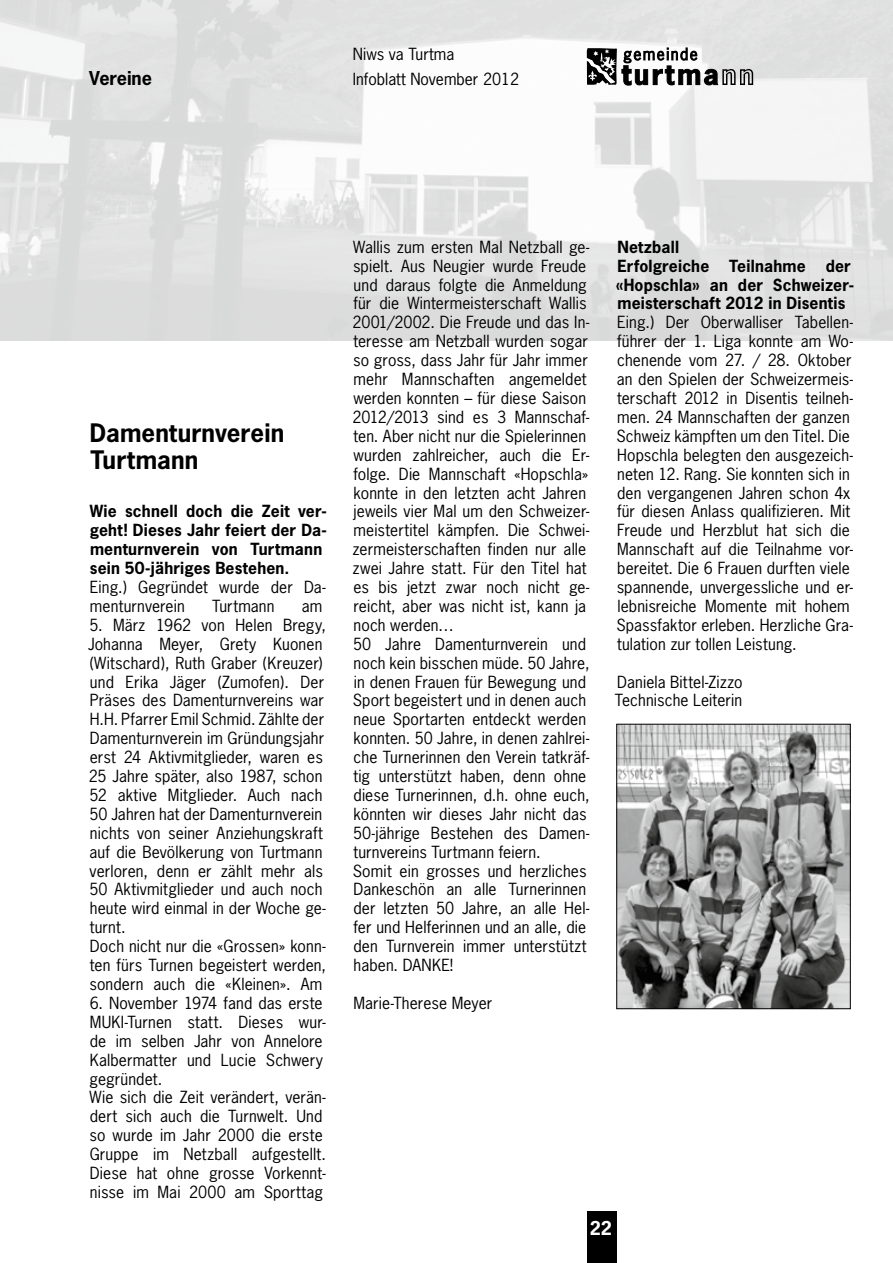
<style>
.page{position:relative;width:893px;height:1263px;background:#fff}
.page>*{position:absolute;margin:0;border:0;box-sizing:border-box;transform-origin:0 0}
.t1{font:700 24px/27px "News Gothic";letter-spacing:.005em;color:#000}
.t2{font:700 18px "News Gothic";color:#000}
.t3{font:700 18px "News Gothic";color:#fff}
.t4{font:15.75px/18.9px "News Gothic";letter-spacing:.005em;color:#000}
.t5{font:700 15.75px/18.9px "News Gothic";letter-spacing:.01em;color:#000}
</style>
<div class="page">
<div style="left:587px;top:1212px;width:30px;height:51px;background:#000"></div>
<img style="left:0;top:0;width:893px;height:340px">
<svg style="left:587px;top:47px;width:166px;height:39px"></svg>
<img style="left:619px;top:726px;width:229px;height:281px">
<div style="left:617px;top:724px;width:233px;height:285px;border:1px solid #000"></div>
<p class="t4" style="left:353px;top:44px;width:103px">Niws va Turtma</p>
<p class="t2" style="left:89px;top:67px;width:64px">Vereine</p>
<p class="t4" style="left:353px;top:70px;width:168px">Infoblatt November 2012</p>
<h1 class="t1" style="left:90px;top:419px;width:196px">Damenturnverein<br>Turtmann</h1>
<p class="t5" style="left:90px;top:502px;width:239px">Wie schnell doch die Zeit ver&shy;geht! Dieses Jahr feiert der Da&shy;menturnverein von Turtmann sein 50-jähriges Bestehen.</p>
<p class="t4" style="left:90px;top:577px;width:237px">Eing.) Gegründet wurde der Da&shy;menturnverein</p>
<p class="t4" style="left:212px;top:596px;width:64px">Turtmann</p>
<p class="t4" style="left:302px;top:596px;width:22px">am</p>
<p class="t4" style="left:88px;top:615px;width:240px">5. März 1962 von Helen Bregy,<br>Johanna Meyer, Grety Kuonen (Witschard), Ruth Graber (Kreuzer) und Erika Jäger (Zumofen). Der<br>Präses des Damenturnvereins war<br>H.H. Pfarrer Emil Schmid. Zählte der<br>Damenturnverein im Gründungsjahr erst 24 Aktivmitglieder, waren es<br>25 Jahre später, also 1987, schon<br>52 aktive Mitglieder. Auch nach<br>50 Jahren hat der Damenturnverein nichts von seiner Anziehungskraft auf die Bevölkerung von Turtmann verloren, denn er zählt mehr als<br>50 Aktivmitglieder und auch noch heute wird einmal in der Woche ge&shy;turnt.<br>Doch nicht nur die «Grossen» konn&shy;ten fürs Turnen begeistert werden, sondern auch die «Kleinen». Am</p>
<p class="t4" style="left:89px;top:993px;width:238px">6. November 1974 fand das erste<br>MUKI-Turnen statt. Dieses wur&shy;de im selben Jahr von Annelore<br>Kalbermatter und Lucie Schwery gegründet.<br>Wie sich die Zeit verändert, verän&shy;dert sich auch die Turnwelt. Und so wurde im Jahr 2000 die erste<br>Gruppe im Netzball aufgestellt.<br>Diese hat ohne grosse Vorkennt&shy;nisse im Mai 2000 am Sporttag</p>
<p class="t4" style="left:352px;top:237px;width:239px">Wallis zum ersten Mal Netzball ge&shy;spielt. Aus Neugier wurde Freude und daraus folgte die Anmeldung für die Wintermeisterschaft Wallis<br>2001/2002. Die Freude und das In&shy;teresse am Netzball wurden sogar so gross, dass Jahr für Jahr immer mehr Mannschaften angemeldet werden konnten – für diese Saison<br>2012/2013 sind es 3 Mannschaf&shy;ten. Aber nicht nur die Spielerinnen wurden zahlreicher, auch die Er&shy;folge. Die Mannschaft «Hopschla» konnte in den letzten acht Jahren jeweils vier Mal um den Schweizer&shy;meistertitel kämpfen. Die Schwei&shy;zermeisterschaften finden nur alle zwei Jahre statt. Für den Titel hat es bis jetzt zwar noch nicht ge&shy;reicht, aber was nicht ist, kann ja noch werden…<br>50 Jahre Damenturnverein und noch kein bisschen müde. 50 Jahre, in denen Frauen für Bewegung und<br>Sport begeistert und in denen auch neue Sportarten entdeckt werden konnten. 50 Jahre, in denen zahlrei&shy;che Turnerinnen den Verein tatkräf&shy;tig unterstützt haben, denn ohne diese Turnerinnen, d.h. ohne euch, könnten wir dieses Jahr nicht das<br>50-jährige Bestehen des Damen&shy;turnvereins Turtmann feiern.<br>Somit ein grosses und herzliches<br>Dankeschön an alle Turnerinnen der letzten 50 Jahre, an alle Hel&shy;fer und Helferinnen und an alle, die den Turnverein immer unterstützt haben. DANKE!</p>
<p class="t4" style="left:354px;top:993px;width:140px">Marie-Therese Meyer</p>
<p class="t5" style="left:617px;top:237px;width:93px">Netzball<br>Erfolgreiche</p>
<p class="t5" style="left:616px;top:256px;width:240px;text-indent:210px">der «Hopschla» an der Schweizer&shy;meisterschaft 2012 in Disentis</p>
<p class="t4" style="left:617px;top:313px;width:238px">Eing.) Der Oberwalliser Tabellen&shy;führer der 1. Liga konnte am Wo&shy;chenende vom 27. / 28. Oktober an den Spielen der Schweizermeis&shy;terschaft 2012 in Disentis teilneh&shy;men. 24 Mannschaften der ganzen Schweiz kämpften um den Titel. Die Hopschla belegten den ausgezeich&shy;neten 12. Rang. Sie konnten sich in den vergangenen Jahren schon 4x für diesen Anlass qualifizieren. Mit Freude und Herzblut hat sich die Mannschaft auf die Teilnahme vor&shy;bereitet. Die 6 Frauen durften viele spannende, unvergessliche und er&shy;lebnisreiche Momente mit hohem Spassfaktor erleben. Herzliche Gra&shy;tulation zur tollen Leistung.</p>
<p class="t4" style="left:615px;top:672px;width:129px">Daniela Bittel-Zizzo<br>Technische Leiterin</p>
<p class="t5" style="left:729px;top:256px;width:78px">Teilnahme</p>
<p class="t3" style="left:590px;top:1216px;width:24px">22</p>
</div>
